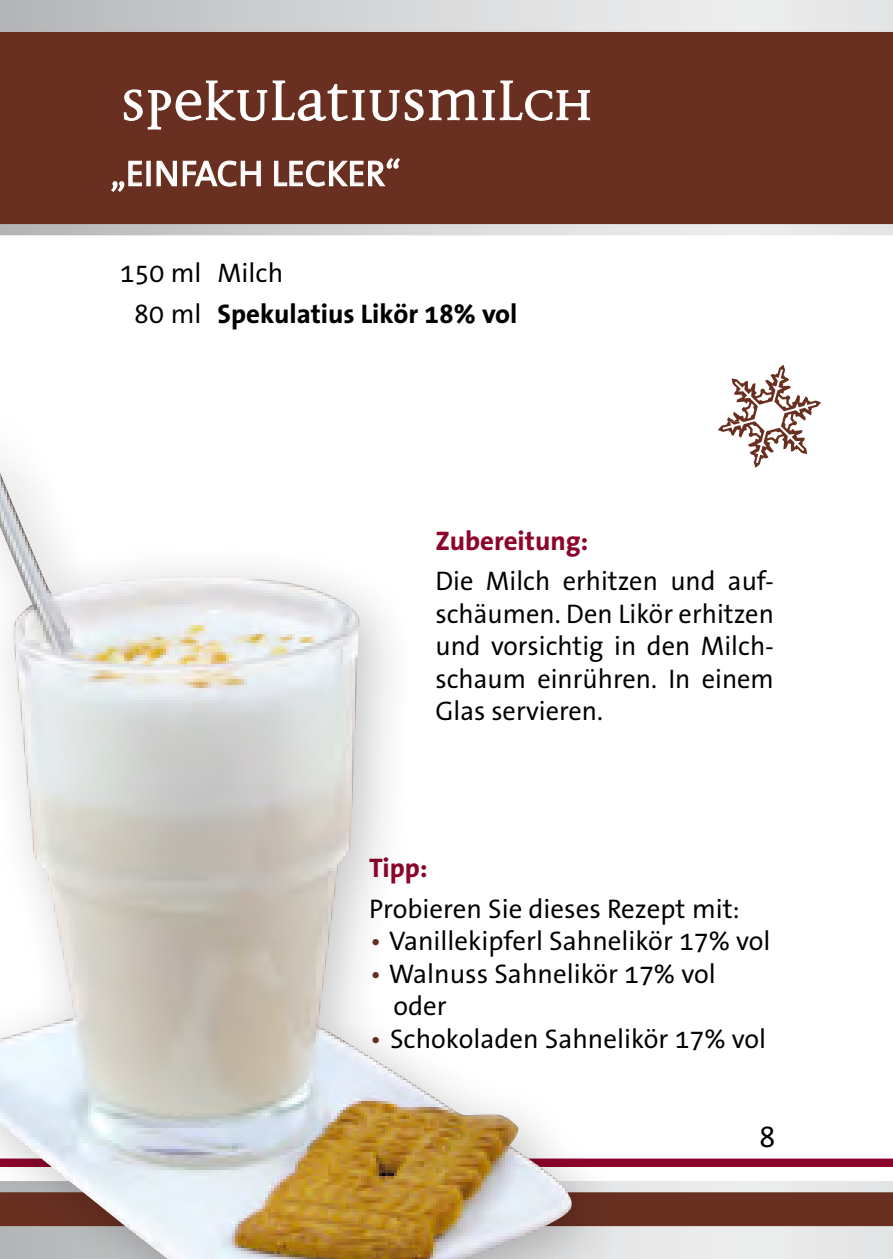
<style>
.page{position:relative;width:893px;height:1259px;background:#fff}
.page>*{position:absolute;margin:0;border:0;box-sizing:border-box;transform-origin:0 0}
.t1{font:75px "Disturbance OT";color:#fff}
.t2{font:36px "The Sans Office";color:#fff}
.t3{font:30px "The Sans Office";color:#000}
.t4{font:27px/32.4px "The Sans Office";color:#000;text-align:justify}
.t5{font:700 27px/40.8px "The Sans Office";color:#000}
.t6{font:700 27px "The Sans Office";color:#8d052b}
.s1{font-weight:400}
.s2{color:#693021}
</style>
<div class="page">
<div style="left:0;top:19px;width:893px;height:211px;background:#693021"></div>
<div style="left:0;top:0;width:893px;height:32px;background:linear-gradient(to right,#babbbd,#f4f4f4)"></div>
<svg style="left:0;top:224px;width:893px;height:11px;background:#d5d6d6"></svg>
<div style="left:0;top:1186px;width:893px;height:50px;background:#693021"></div>
<div style="left:0;top:1181px;width:893px;height:11px;background:#e9e9ea"></div>
<div style="left:0;top:1158px;width:893px;height:9px;background:#8d052b"></div>
<div style="left:0;top:1226px;width:893px;height:33px;background:#e9e9ea"></div>
<svg style="left:123px;top:80px;width:467px;height:50px"></svg>
<svg style="left:111px;top:160px;width:31px;height:32px"></svg>
<div style="left:146px;top:161px;width:5px;height:25px;border:1px solid #fff"></div>
<svg style="left:156px;top:160px;width:105px;height:27px"></svg>
<svg style="left:274px;top:158px;width:126px;height:29px"></svg>
<div style="left:0;top:400px;width:628px;height:859px;background:#fff"></div>
<img style="left:0;top:472px;width:575px;height:787px">
<svg style="left:718px;top:364px;width:103px;height:104px"></svg>
<h1 class="t1" style="left:121px;top:67px;width:473px">spekulatiusmilch</h1>
<h2 class="t2" style="left:110px;top:150px;width:292px">„EINFACH LECKER“</h2>
<p class="t5" style="left:134px;top:252px;width:385px;text-indent:-15px"><span class="s1">150 ml Milch<br>80 ml</span> Spekulatius Likör 18% vol</p>
<p class="t6" style="left:435px;top:523px;width:154px">Zubereitung:</p>
<p class="t4" style="left:435px;top:564px;width:340px">Die Milch erhitzen und auf&shy;schäumen. Den Likör erhitzen und vorsichtig in den Milch&shy;schaum einrühren. In einem Glas servieren.</p>
<p class="t6" style="left:369px;top:850px;width:60px">Tipp:</p>
<p class="t4" style="left:369px;top:892px;width:372px">Probieren Sie dieses Rezept mit:</p>
<p class="t4" style="left:369px;top:924px;width:403px"><span class="s2">•</span> Vanillekipferl Sahnelikör 17% vol</p>
<p class="t4" style="left:393px;top:957px;width:324px;text-indent:-24px"><span class="s2">•</span> Walnuss Sahnelikör 17% vol oder</p>
<p class="t4" style="left:369px;top:1021px;width:398px"><span class="s2">•</span> Schokoladen Sahnelikör 17% vol</p>
<p class="t3" style="left:759px;top:1117px;width:18px">8</p>
</div>
